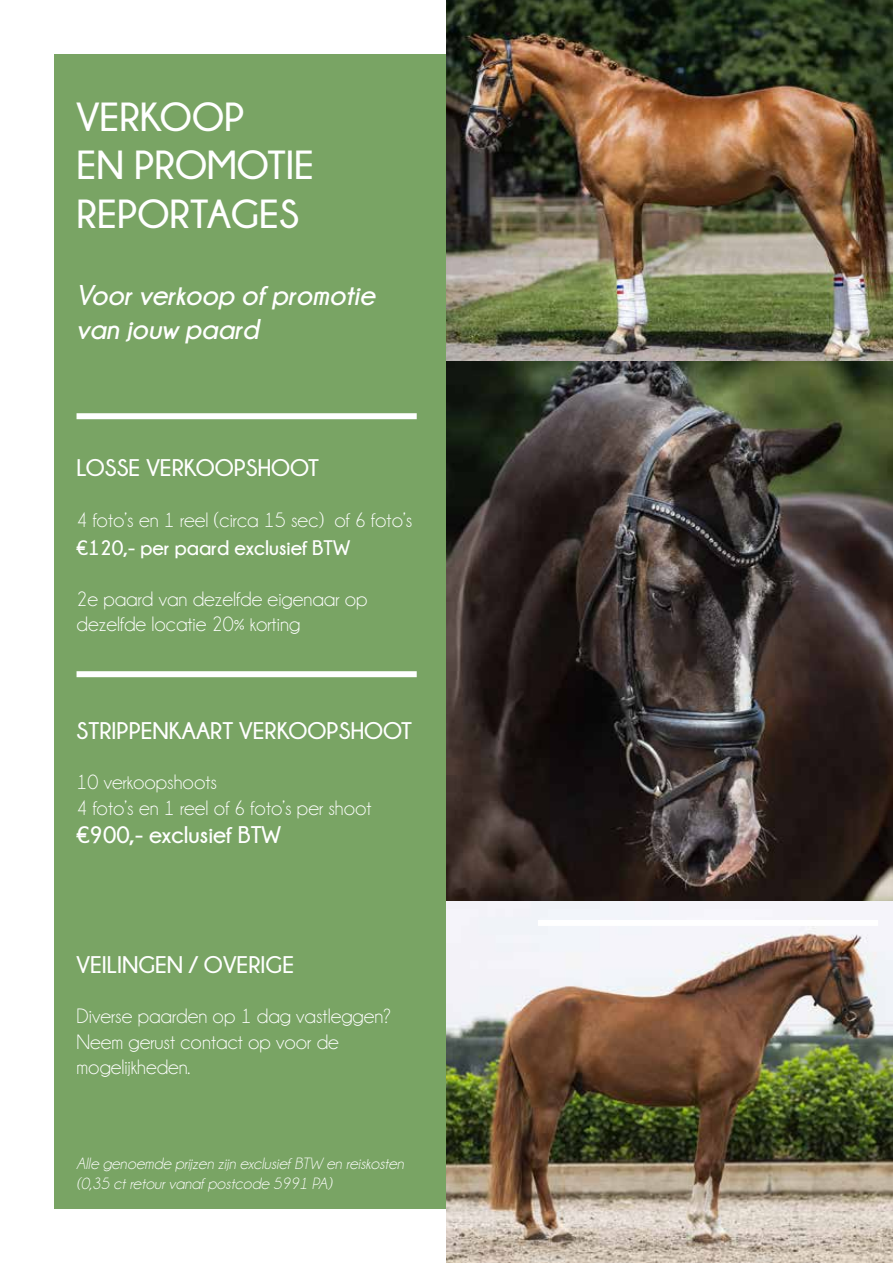
<style>
.page{position:relative;width:893px;height:1263px;background:#fff}
.page>*{position:absolute;margin:0;border:0;box-sizing:border-box;transform-origin:0 0}
.t1{font:700 40.5px/48.6px "Champagne&Limousines";color:#fff}
.t2{font:italic 700 28.5px/34.2px "Champagne&Limousines";color:#fff}
.t3{font:700 24px "Champagne&Limousines";color:#fff}
.t4{font:21px/25.2px "Champagne&Limousines";color:#fff}
.t5{font:700 21px "Champagne&Limousines";color:#fff}
.t6{font:italic 16.5px/19.8px "Champagne&Limousines";color:#fff}
</style>
<div class="page">
<div style="left:54px;top:54px;width:785px;height:1155px;background:#79a464"></div>
<img style="left:446px;top:0;width:447px;height:361px">
<svg style="left:446px;top:361px;width:447px;height:540px;background:#3a342e"></svg>
<img style="left:446px;top:901px;width:447px;height:362px">
<div style="left:77px;top:413px;width:340px;height:6px;background:#fff"></div>
<div style="left:77px;top:671px;width:340px;height:6px;background:#fff"></div>
<div style="left:538px;top:920px;width:340px;height:6px;background:#fff"></div>
<h1 class="t1" style="left:77px;top:92px;width:239px">VERKOOP<br>EN PROMOTIE<br>REPORTAGES</h1>
<h2 class="t2" style="left:77px;top:278px;width:300px">Voor verkoop of promotie van jouw paard</h2>
<p class="t3" style="left:77px;top:455px;width:244px">LOSSE VERKOOPSHOOT</p>
<p class="t4" style="left:77px;top:507px;width:337px">4 foto’s en 1 reel (circa 15 sec) of 6 foto’s</p>
<p class="t5" style="left:77px;top:536px;width:275px">€120,- per paard exclusief BTW</p>
<p class="t4" style="left:77px;top:586px;width:293px">2e paard van dezelfde eigenaar op dezelfde locatie 20% korting</p>
<p class="t3" style="left:77px;top:717px;width:337px">STRIPPENKAART VERKOOPSHOOT</p>
<p class="t4" style="left:77px;top:770px;width:297px">10 verkoopshoots<br>4 foto’s en 1 reel of 6 foto’s per shoot</p>
<p class="t3" style="left:77px;top:822px;width:206px">€900,- exclusief BTW</p>
<p class="t3" style="left:77px;top:951px;width:219px">VEILINGEN / OVERIGE</p>
<p class="t4" style="left:77px;top:1004px;width:316px">Diverse paarden op 1 dag vastleggen?<br>Neem gerust contact op voor de mogelijkheden.</p>
<p class="t6" style="left:77px;top:1154px;width:329px">Alle genoemde prijzen zijn exclusief BTW en reiskosten (0,35 ct retour vanaf postcode 5991 PA)</p>
</div>
